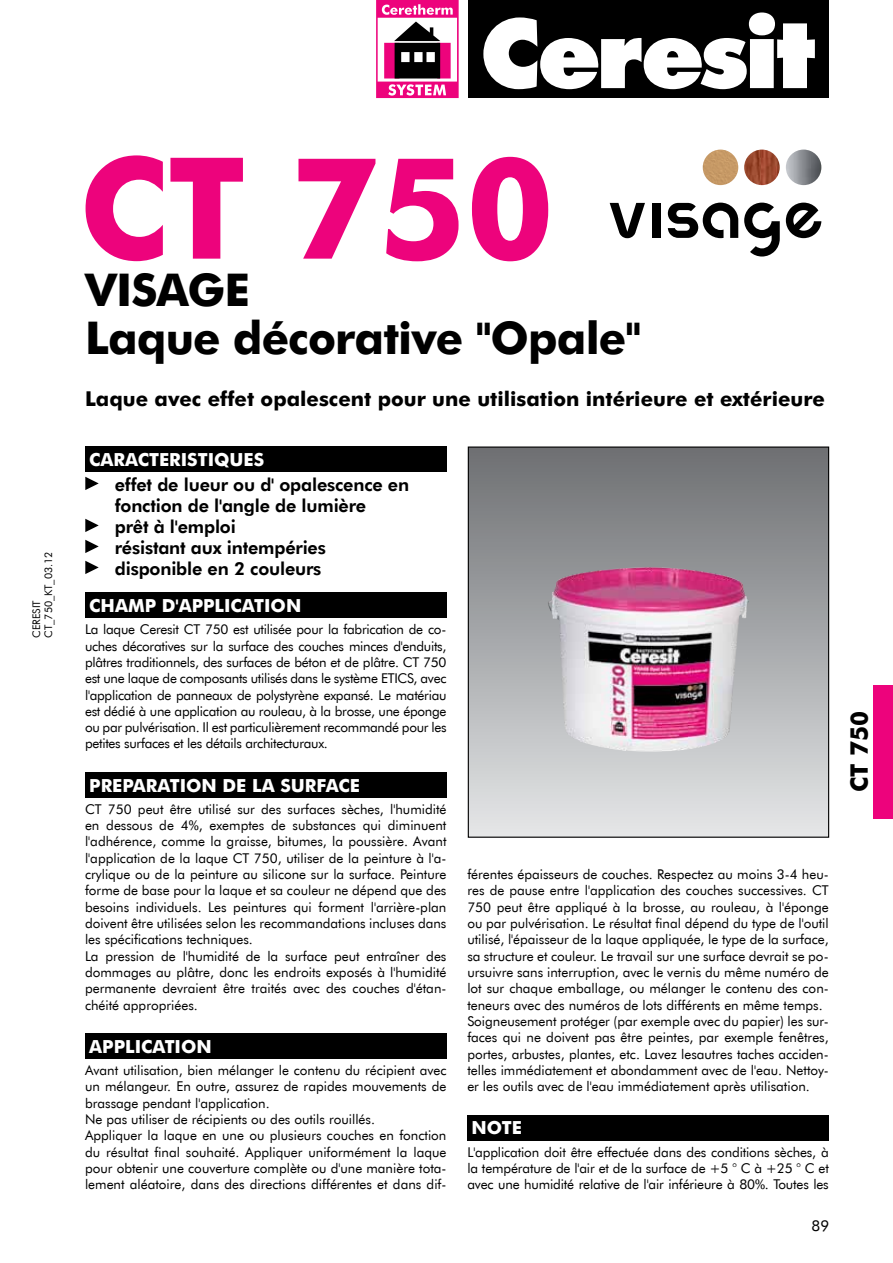
<style>
.page{position:relative;width:893px;height:1263px;background:#fff}
.page>*{position:absolute;margin:0;border:0;box-sizing:border-box;transform-origin:0 0}
.t1{font:700 141px "Futura EU";color:#ed037c}
.t2{font:700 45px/48px "Futura EU";letter-spacing:-.02em;color:#000}
.t3{font:700 24px "Futura EU";color:#000}
.t4{font:700 20.4px "Futura EU";color:#000}
.t5{font:18px/21px "Futura Hv EU";letter-spacing:-.01em;color:#000}
.t6{font:700 18px "Futura EU";color:#fff}
.t7{font:15px "Futura EU";color:#000}
.t8{font:13.5px/16.4px "Futura EU";color:#000}
.t9{font:10.5px/12px "Futura EU";color:#000}
</style>
<div class="page">
<div style="left:468px;top:0;width:361px;height:98px;background:#000"></div>
<svg style="left:483px;top:13px;width:332px;height:76px"></svg>
<svg style="left:376px;top:0;width:83px;height:98px"></svg>
<div style="left:874px;top:685px;width:19px;height:134px;background:#ed037c"></div>
<div style="left:468px;top:447px;width:361px;height:390px;background:linear-gradient(to bottom,#6c6e71,#e4e6e7)"></div>
<img style="left:547px;top:567px;width:202px;height:185px">
<div style="left:468px;top:446px;width:361px;height:392px;border:1px solid #000"></div>
<div style="left:85px;top:446px;width:361px;height:26px;background:#000"></div>
<svg style="left:85px;top:477px;width:14px;height:13px"></svg>
<svg style="left:85px;top:519px;width:14px;height:13px"></svg>
<svg style="left:85px;top:540px;width:14px;height:13px"></svg>
<svg style="left:85px;top:561px;width:14px;height:13px"></svg>
<div style="left:85px;top:592px;width:361px;height:26px;background:#000"></div>
<div style="left:85px;top:772px;width:361px;height:25px;background:#000"></div>
<div style="left:85px;top:1033px;width:361px;height:26px;background:#000"></div>
<div style="left:467px;top:1115px;width:362px;height:25px;background:#000"></div>
<div style="left:652px;top:203px;width:9px;height:35px;background:#000"></div>
<svg style="left:610px;top:203px;width:35px;height:35px"></svg>
<svg style="left:786px;top:203px;width:35px;height:35px"></svg>
<svg style="left:668px;top:203px;width:70px;height:35px"></svg>
<svg style="left:744px;top:203px;width:36px;height:54px"></svg>
<img style="left:786px;top:150px;width:35px;height:35px;border-radius:18px">
<img style="left:744px;top:150px;width:36px;height:35px;border-radius:18px">
<img style="left:703px;top:150px;width:35px;height:35px;border-radius:18px">
<p class="t9" style="left:31px;top:638px;width:88px;rotate:-90deg">CERESIT<br>CT_750_KT_03.12</p>
<h1 class="t1" style="left:79px;top:121px;width:477px">CT 750</h1>
<h2 class="t2" style="left:85px;top:268px;width:558px">VISAGE<br>Laque décorative "Opale"</h2>
<h3 class="t4" style="left:85px;top:386px;width:741px">Laque avec effet opalescent pour une utilisation intérieure et extérieure</h3>
<h3 class="t6" style="left:89px;top:448px;width:176px">CARACTERISTIQUES</h3>
<h3 class="t5" style="left:115px;top:475px;width:296px">effet de lueur ou d' opalescence en fonction de l'angle de lumière<br>prêt à l'emploi<br>résistant aux intempéries disponible en 2 couleurs</h3>
<h3 class="t6" style="left:89px;top:594px;width:214px">CHAMP D'APPLICATION</h3>
<p class="t8" style="left:85px;top:622px;width:363px;text-align:justify">La laque Ceresit CT 750 est utilisée pour la fabrication de co&shy;uches décoratives sur la surface des couches minces d'enduits, plâtres traditionnels, des surfaces de béton et de plâtre. CT 750 est une laque de composants utilisés dans le système ETICS, avec l'application de panneaux de polystyrène expansé. Le matériau est dédié à une application au rouleau, à la brosse, une éponge ou par pulvérisation. Il est particulièrement recommandé pour les petites surfaces et les détails architecturaux.</p>
<h3 class="t6" style="left:89px;top:774px;width:272px">PREPARATION DE LA SURFACE</h3>
<p class="t8" style="left:85px;top:801px;width:363px">CT 750 peut être utilisé sur des surfaces sèches, l'humidité en dessous de 4%, exemptes de substances qui diminuent l'adhérence, comme la graisse, bitumes, la poussière. Avant l'application de la laque CT 750, utiliser de la peinture à l'a&shy;crylique ou de la peinture au silicone sur la surface. Peinture forme de base pour la laque et sa couleur ne dépend que des besoins individuels. Les peintures qui forment l'arrière-plan doivent être utilisées selon les recommandations incluses dans les spécifications techniques.<br>La pression de l'humidité de la surface peut entraîner des dommages au plâtre, donc les endroits exposés à l'humidité permanente devraient être traités avec des couches d'étan&shy;chéité appropriées.</p>
<h3 class="t6" style="left:89px;top:1035px;width:124px">APPLICATION</h3>
<p class="t8" style="left:85px;top:1062px;width:363px">Avant utilisation, bien mélanger le contenu du récipient avec un mélangeur. En outre, assurez de rapides mouvements de brassage pendant l'application.<br>Ne pas utiliser de récipients ou des outils rouillés.<br>Appliquer la laque en une ou plusieurs couches en fonction du résultat final souhaité. Appliquer uniformément la laque pour obtenir une couverture complète ou d'une manière tota&shy;lement aléatoire, dans des directions différentes et dans dif-</p>
<p class="t8" style="left:467px;top:866px;width:363px">férentes épaisseurs de couches. Respectez au moins 3-4 heu&shy;res de pause entre l'application des couches successives. CT 750 peut être appliqué à la brosse, au rouleau, à l'éponge ou par pulvérisation. Le résultat final dépend du type de l'outil utilisé, l'épaisseur de la laque appliquée, le type de la surface, sa structure et couleur. Le travail sur une surface devrait se po&shy;ursuivre sans interruption, avec le vernis du même numéro de lot sur chaque emballage, ou mélanger le contenu des con&shy;teneurs avec des numéros de lots différents en même temps.<br>Soigneusement protéger (par exemple avec du papier) les sur&shy;faces qui ne doivent pas être peintes, par exemple fenêtres, portes, arbustes, plantes, etc. Lavez lesautres taches acciden&shy;telles immédiatement et abondamment avec de l'eau. Nettoy&shy;er les outils avec de l'eau immédiatement après utilisation.</p>
<h3 class="t6" style="left:472px;top:1117px;width:52px">NOTE</h3>
<p class="t8" style="left:467px;top:1144px;width:363px;text-align:justify">L'application doit être effectuée dans des conditions sèches, à la température de l'air et de la surface de +5 ° C à +25 ° C et avec une humidité relative de l'air inférieure à 80%. Toutes les</p>
<p class="t7" style="left:811px;top:1216px;width:19px">89</p>
<h3 class="t3" style="left:844px;top:792px;width:82px;rotate:-90deg">CT 750</h3>
</div>
